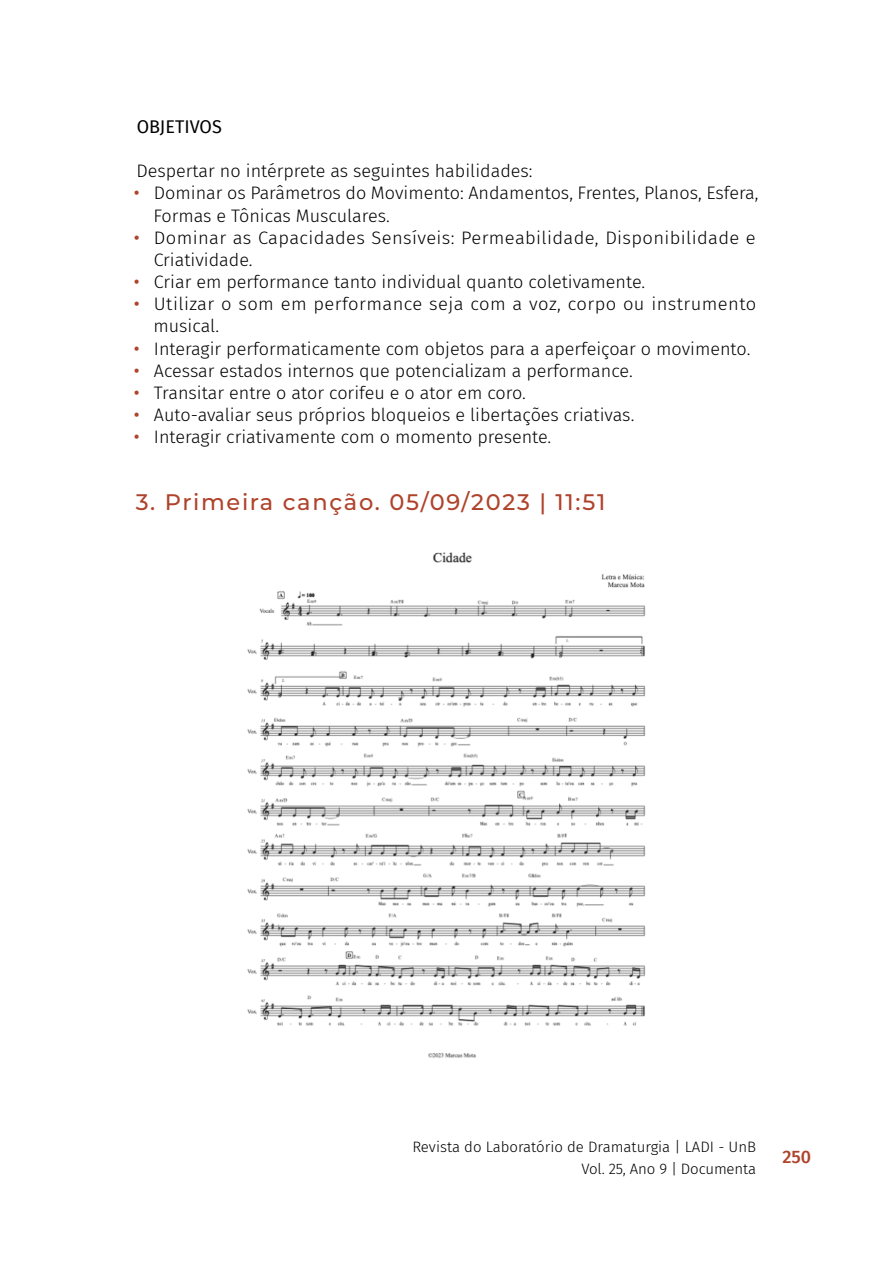
<style>
.page{position:relative;width:893px;height:1263px;background:#fff}
.page>*{position:absolute;margin:0;border:0;box-sizing:border-box;transform-origin:0 0}
.t1{font:500 22.5px "Montserrat";letter-spacing:.075em;color:#af432b}
.t2{font:300 18px/22.2px "Fira Sans";color:#000}
.t3{font:300 18px/22.2px "Fira Sans";letter-spacing:.02em;color:#000}
.t4{font:300 18px/22.2px "Fira Sans";letter-spacing:.025em;color:#000}
.t5{font:18px "Fira Sans";color:#000}
.t6{font:500 18px "Fira Sans";color:#af432b}
.t7{font:300 15px/22.2px "Fira Sans";color:#000;text-align:right}
.s1{font-weight:400;color:#af432b}
</style>
<div class="page">
<img style="left:247px;top:552px;width:399px;height:506px">
<p class="t5" style="left:137px;top:113px;width:87px">OBJETIVOS</p>
<p class="t2" style="left:136px;top:160px;width:398px">Despertar no intérprete as seguintes habilidades:</p>
<p class="t2" style="left:153px;top:182px;width:607px;text-indent:-19px"><span class="s1">•</span> Dominar os Parâmetros do Movimento: Andamentos, Frentes, Planos, Esfera,<br>Formas e Tônicas Musculares.</p>
<p class="t3" style="left:154px;top:226px;width:604px;text-indent:-20px"><span class="s1">•</span> Dominar as Capacidades Sensíveis: Permeabilidade, Disponibilidade e<br>Criatividade.</p>
<p class="t2" style="left:134px;top:271px;width:513px"><span class="s1">•</span> Criar em performance tanto individual quanto coletivamente.</p>
<p class="t4" style="left:153px;top:293px;width:604px;text-indent:-20px"><span class="s1">•</span> Utilizar o som em performance seja com a voz, corpo ou instrumento musical.</p>
<p class="t2" style="left:134px;top:337px;width:618px"><span class="s1">•</span> Interagir performaticamente com objetos para a aperfeiçoar o movimento.</p>
<p class="t2" style="left:134px;top:359px;width:500px"><span class="s1">•</span> Acessar estados internos que potencializam a performance.</p>
<p class="t2" style="left:134px;top:381px;width:393px"><span class="s1">•</span> Transitar entre o ator corifeu e o ator em coro.</p>
<p class="t2" style="left:134px;top:403px;width:502px"><span class="s1">•</span> Auto-avaliar seus próprios bloqueios e libertações criativas.</p>
<p class="t2" style="left:134px;top:426px;width:419px"><span class="s1">•</span> Interagir criativamente com o momento presente.</p>
<p class="t1" style="left:136px;top:486px;width:471px">3. Primeira canção. 05/09/2023 | 11:51</p>
<p class="t7" style="left:412px;top:1136px;width:345px">Revista do Laboratório de Dramaturgia | LADI - UnB<br>Vol. 25, Ano 9 | Documenta</p>
<p class="t6" style="left:782px;top:1142px;width:30px">250</p>
</div>
